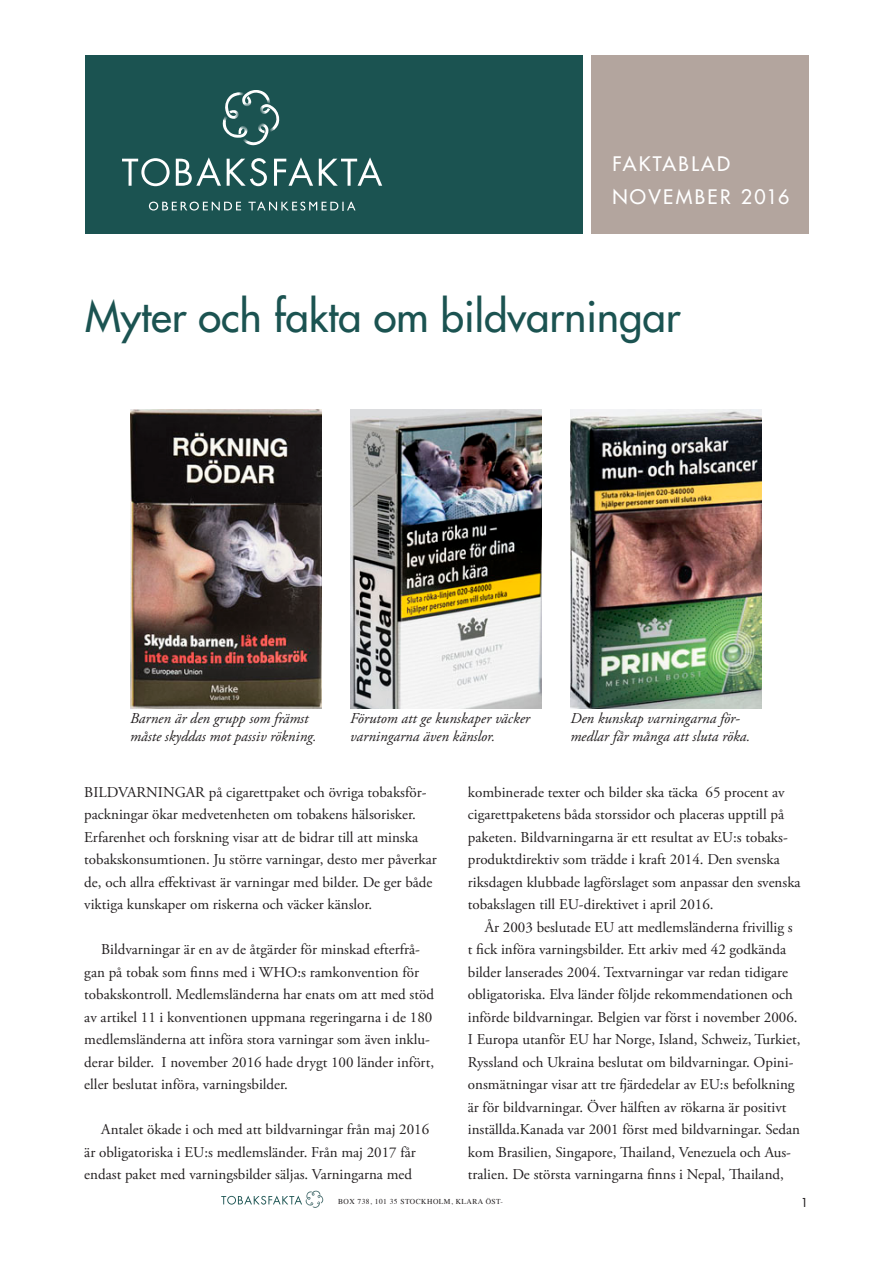
<style>
.page{position:relative;width:893px;height:1263px;background:#fff}
.page>*{position:absolute;margin:0;border:0;box-sizing:border-box;transform-origin:0 0}
.t1{font:500 42px "Futura Std";color:#1b5351}
.t2{font:500 19.5px/33px "Futura Std";letter-spacing:.12em;color:#fff}
.t3{font:15px/22.5px "Adobe Garamond Pro";color:#231f20}
.t4{font:italic 15px/18px "Adobe Garamond Pro";color:#231f20}
.t5{font:500 12px "Futura Std";color:#231f20}
.t6{font:7.5px "Times";letter-spacing:.06em;color:#231f20}
</style>
<div class="page">
<div style="left:85px;top:55px;width:497px;height:179px;background:#1b5351"></div>
<svg style="left:122px;top:158px;width:48px;height:28px"></svg>
<svg style="left:176px;top:157px;width:45px;height:29px"></svg>
<svg style="left:227px;top:158px;width:40px;height:28px"></svg>
<svg style="left:274px;top:157px;width:39px;height:29px"></svg>
<svg style="left:319px;top:157px;width:63px;height:29px"></svg>
<svg style="left:222px;top:90px;width:58px;height:56px"></svg>
<svg style="left:149px;top:202px;width:92px;height:8px"></svg>
<svg style="left:248px;top:202px;width:107px;height:8px"></svg>
<div style="left:591px;top:55px;width:217px;height:179px;background:#b3a59e"></div>
<svg style="left:221px;top:1191px;width:102px;height:17px"></svg>
<img style="left:350px;top:410px;width:192px;height:298px">
<img style="left:130px;top:410px;width:192px;height:298px">
<img style="left:570px;top:410px;width:192px;height:298px">
<h2 class="t2" style="left:612px;top:148px;width:179px">FAKTABLAD<br>NOVEMBER 2016</h2>
<h1 class="t1" style="left:85px;top:290px;width:597px">Myter och fakta om bildvarningar</h1>
<p class="t4" style="left:130px;top:709px;width:188px">Barnen är den grupp som främst måste skyddas mot passiv rökning.</p>
<p class="t4" style="left:350px;top:709px;width:181px">Förutom att ge kunskaper väcker varningarna även känslor.</p>
<p class="t4" style="left:570px;top:709px;width:182px">Den kunskap varningarna för&shy;medlar får många att sluta röka.</p>
<p class="t3" style="left:84px;top:781px;width:354px">BILDVARNINGAR på cigarettpaket och övriga tobaksför&shy;packningar ökar medvetenheten om tobakens hälsorisker.<br>Erfarenhet och forskning visar att de bidrar till att minska tobakskonsumtionen. Ju större varningar, desto mer påverkar de, och allra effektivast är varningar med bilder. De ger både viktiga kunskaper om riskerna och väcker känslor.</p>
<p class="t3" style="left:84px;top:939px;width:351px;text-indent:17px">Bildvarningar är en av de åtgärder för minskad efterfrå&shy;gan på tobak som finns med i WHO:s ramkonvention för tobakskontroll. Medlemsländerna har enats om att med stöd av artikel 11 i konventionen uppmana regeringarna i de 180 medlemsländerna att införa stora varningar som även inklu&shy;derar bilder. I november 2016 hade drygt 100 länder infört, eller beslutat införa, varningsbilder.</p>
<p class="t3" style="left:84px;top:1119px;width:346px;text-indent:17px">Antalet ökade i och med att bildvarningar från maj 2016 är obligatoriska i EU:s medlemsländer. Från maj 2017 får endast paket med varningsbilder säljas. Varningarna med</p>
<p class="t3" style="left:468px;top:781px;width:334px">kombinerade texter och bilder ska täcka 65 procent av cigarettpaketens båda storssidor och placeras upptill på paketen. Bildvarningarna är ett resultat av EU:s tobaks&shy;produktdirektiv som trädde i kraft 2014. Den svenska riksdagen klubbade lagförslaget som anpassar den svenska tobakslagen till EU-direktivet i april 2016.</p>
<p class="t3" style="left:468px;top:916px;width:334px;text-indent:17px">År 2003 beslutade EU att medlemsländerna frivillig s t fick införa varningsbilder. Ett arkiv med 42 godkända bilder lanserades 2004. Textvarningar var redan tidigare obligatoriska. Elva länder följde rekommendationen och införde bildvarningar. Belgien var först i november 2006.<br>I Europa utanför EU har Norge, Island, Schweiz, Turkiet, Ryssland och Ukraina beslutat om bildvarningar. Opini&shy;onsmätningar visar att tre fjärdedelar av EU:s befolkning är för bildvarningar. Över hälften av rökarna är positivt inställda.Kanada var 2001 först med bildvarningar. Sedan kom Brasilien, Singapore, Thailand, Venezuela och Aus&shy;tralien. De största varningarna finns i Nepal, Thailand,</p>
<p class="t6" style="left:338px;top:1194px;width:166px">BOX 738, 101 35 STOCKHOLM, KLARA ÖST-</p>
<p class="t5" style="left:801px;top:1195px;width:8px">1</p>
</div>
